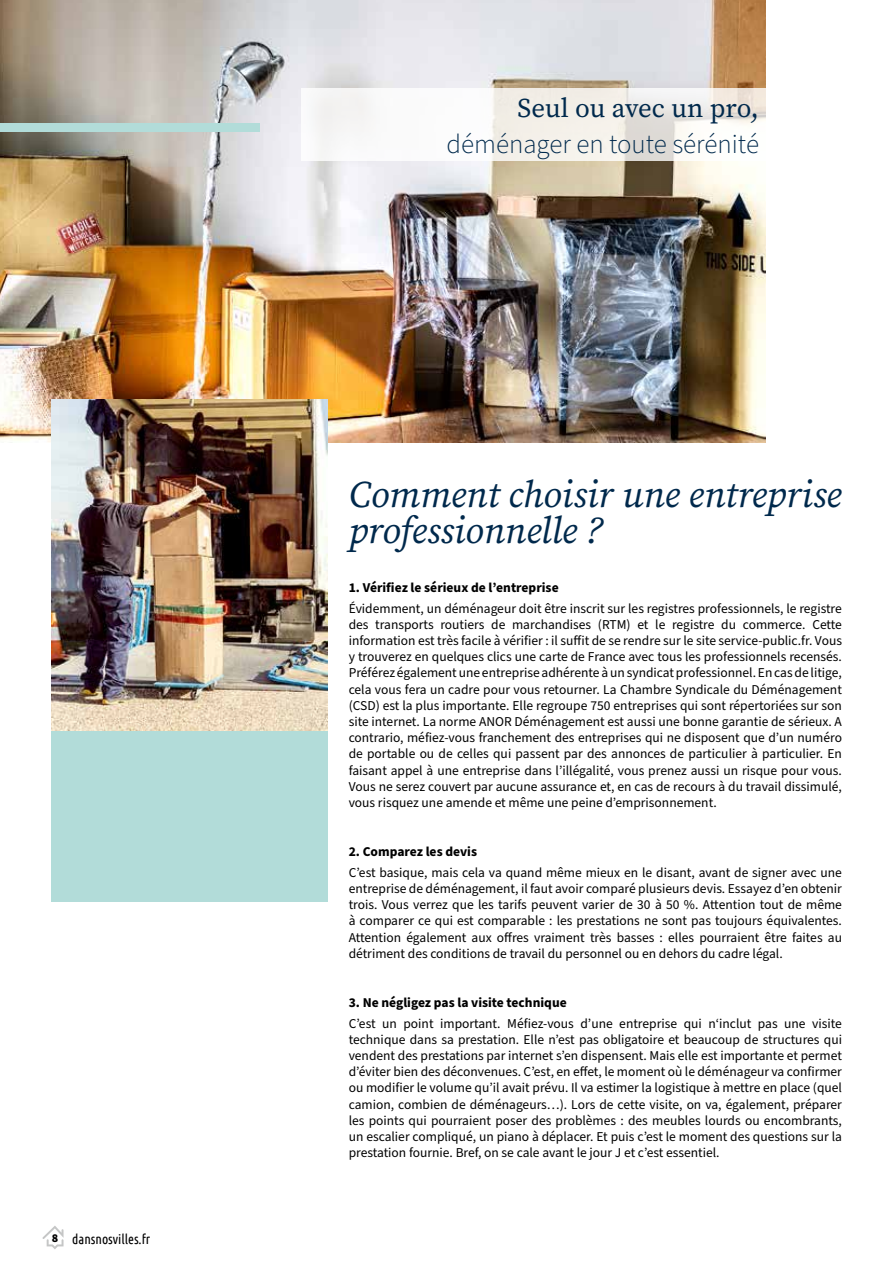
<style>
.page{position:relative;width:893px;height:1263px;background:#fff}
.page>*{position:absolute;margin:0;border:0;box-sizing:border-box;transform-origin:0 0}
.t1{font:italic 37.5px/36px "Source Serif Variable";color:#00294c}
.t2{font:300 27px "Source Sans Pro";color:#00294c}
.t3{font:27px "Source Serif Variable";color:#00294c}
.t4{font:13.5px/16.2px "Source Sans Pro";color:#000;text-align:justify}
.t5{font:700 13.5px "Source Sans Pro";color:#000}
.t6{font:13.5px "Ubuntu Condensed";color:#000}
.s1{font-family:"Source Sans Pro";font-weight:900;font-size:12px}
</style>
<div class="page">
<img style="left:0;top:0;width:765px;height:442px">
<img style="left:51px;top:400px;width:276px;height:331px">
<div style="left:51px;top:731px;width:276px;height:170px;background:#b2dcd9"></div>
<svg style="left:302px;top:88px;width:464px;height:73px"></svg>
<div style="left:0;top:123px;width:260px;height:9px;background:#b2dcd9"></div>
<svg style="left:42px;top:1226px;width:22px;height:23px"></svg>
<p class="t6" style="left:52px;top:1230px;width:100px"><span class="s1">8</span> dansnosvilles.fr</p>
<h2 class="t3" style="left:518px;top:90px;width:243px">Seul ou avec un pro,</h2>
<h2 class="t2" style="left:446px;top:126px;width:314px">déménager en toute sérénité</h2>
<h1 class="t1" style="left:349px;top:476px;width:494px">Comment choisir une entreprise professionnelle ?</h1>
<p class="t5" style="left:349px;top:578px;width:211px">1. Vérifiez le sérieux de l’entreprise</p>
<p class="t4" style="left:349px;top:600px;width:495px">Évidemment, un déménageur doit être inscrit sur les registres professionnels, le registre des transports routiers de marchandises (RTM) et le registre du commerce. Cette information est très facile à vérifier : il suffit de se rendre sur le site service-public.fr. Vous y trouverez en quelques clics une carte de France avec tous les professionnels recensés.<br>Préférez également une entreprise adhérente à un syndicat professionnel. En cas de litige, cela vous fera un cadre pour vous retourner. La Chambre Syndicale du Déménagement (CSD) est la plus importante. Elle regroupe 750 entreprises qui sont répertoriées sur son site internet. La norme ANOR Déménagement est aussi une bonne garantie de sérieux. A contrario, méfiez-vous franchement des entreprises qui ne disposent que d’un numéro de portable ou de celles qui passent par des annonces de particulier à particulier. En faisant appel à une entreprise dans l’illégalité, vous prenez aussi un risque pour vous.<br>Vous ne serez couvert par aucune assurance et, en cas de recours à du travail dissimulé, vous risquez une amende et même une peine d’emprisonnement.</p>
<p class="t5" style="left:349px;top:843px;width:130px">2. Comparez les devis</p>
<p class="t4" style="left:349px;top:865px;width:495px">C’est basique, mais cela va quand même mieux en le disant, avant de signer avec une entreprise de déménagement, il faut avoir comparé plusieurs devis. Essayez d’en obtenir trois. Vous verrez que les tarifs peuvent varier de 30 à 50 %. Attention tout de même à comparer ce qui est comparable : les prestations ne sont pas toujours équivalentes.<br>Attention également aux offres vraiment très basses : elles pourraient être faites au détriment des conditions de travail du personnel ou en dehors du cadre légal.</p>
<p class="t5" style="left:349px;top:993px;width:220px">3. Ne négligez pas la visite technique</p>
<p class="t4" style="left:349px;top:1015px;width:495px">C’est un point important. Méfiez-vous d’une entreprise qui n‘inclut pas une visite technique dans sa prestation. Elle n’est pas obligatoire et beaucoup de structures qui vendent des prestations par internet s’en dispensent. Mais elle est importante et permet d’éviter bien des déconvenues. C’est, en effet, le moment où le déménageur va confirmer ou modifier le volume qu’il avait prévu. Il va estimer la logistique à mettre en place (quel camion, combien de déménageurs…). Lors de cette visite, on va, également, préparer les points qui pourraient poser des problèmes : des meubles lourds ou encombrants, un escalier compliqué, un piano à déplacer. Et puis c’est le moment des questions sur la prestation fournie. Bref, on se cale avant le jour J et c’est essentiel.</p>
</div>
